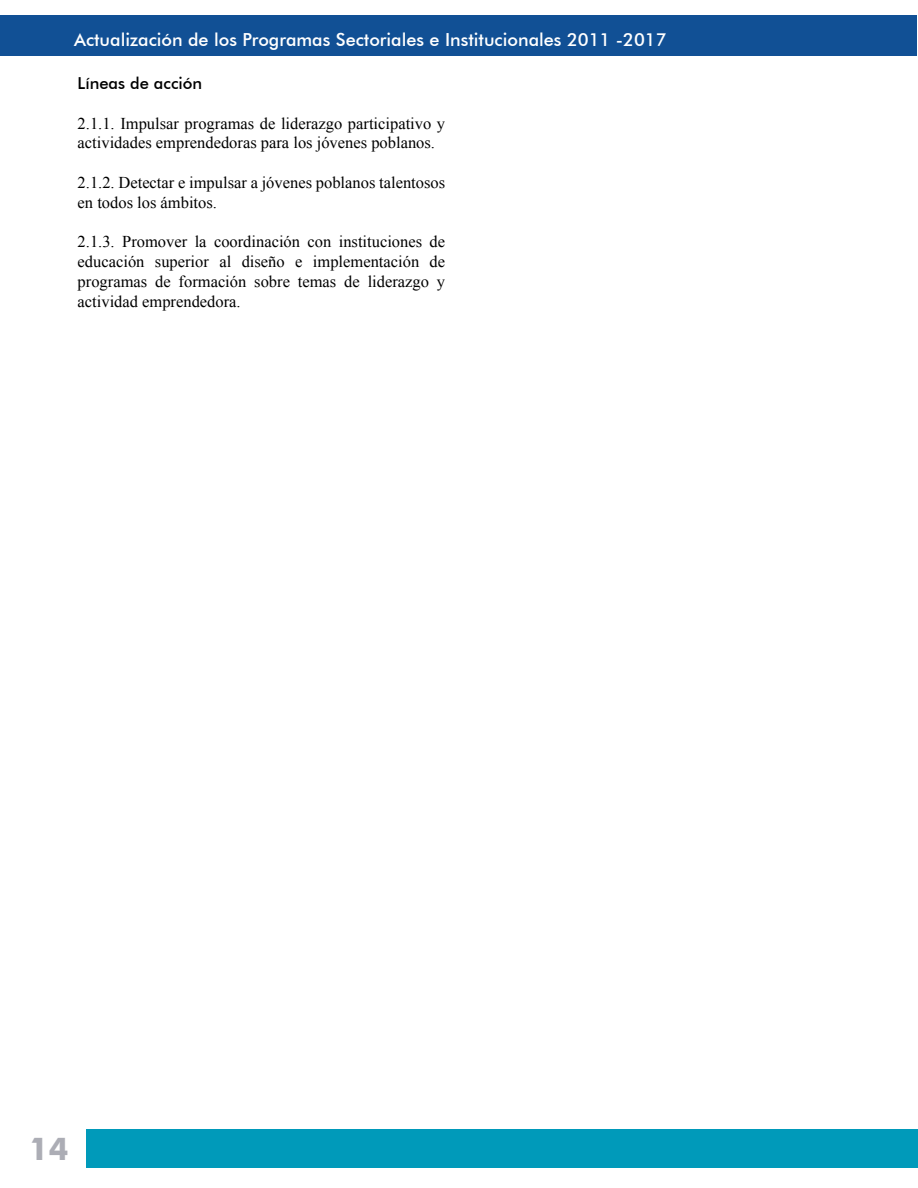
<style>
.page{position:relative;width:918px;height:1188px;background:#fff}
.page>*{position:absolute;margin:0;border:0;box-sizing:border-box;transform-origin:0 0}
.t1{font:700 31.5px "Futura BT";color:#acadb5}
.t2{font:500 18px "Futura BT";color:#fff}
.t3{font:16.5px/19.8px "Times New Roman";color:#000}
.t4{font:500 16.5px "Futura BT";color:#000}
</style>
<div class="page">
<div style="left:1px;top:16px;width:916px;height:40px;background:#115095"></div>
<div style="left:86px;top:1129px;width:831px;height:39px;background:#009aba"></div>
<hr style="left:917px;top:1129px;width:1px;height:39px;background:#009aba">
<p class="t2" style="left:74px;top:29px;width:594px">Actualización de los Programas Sectoriales e Institucionales 2011 -2017</p>
<p class="t4" style="left:78px;top:73px;width:126px">Líneas de acción</p>
<p class="t3" style="left:78px;top:113px;width:369px">2.1.1. Impulsar programas de liderazgo participativo y actividades emprendedoras para los jóvenes poblanos.</p>
<p class="t3" style="left:78px;top:172px;width:369px">2.1.2. Detectar e impulsar a jóvenes poblanos talentosos en todos los ámbitos.</p>
<p class="t3" style="left:78px;top:232px;width:369px;text-align:justify">2.1.3. Promover la coordinación con instituciones de educación superior al diseño e implementación de programas de formación sobre temas de liderazgo y actividad emprendedora.</p>
<h1 class="t1" style="left:29px;top:1130px;width:41px">14</h1>
</div>
